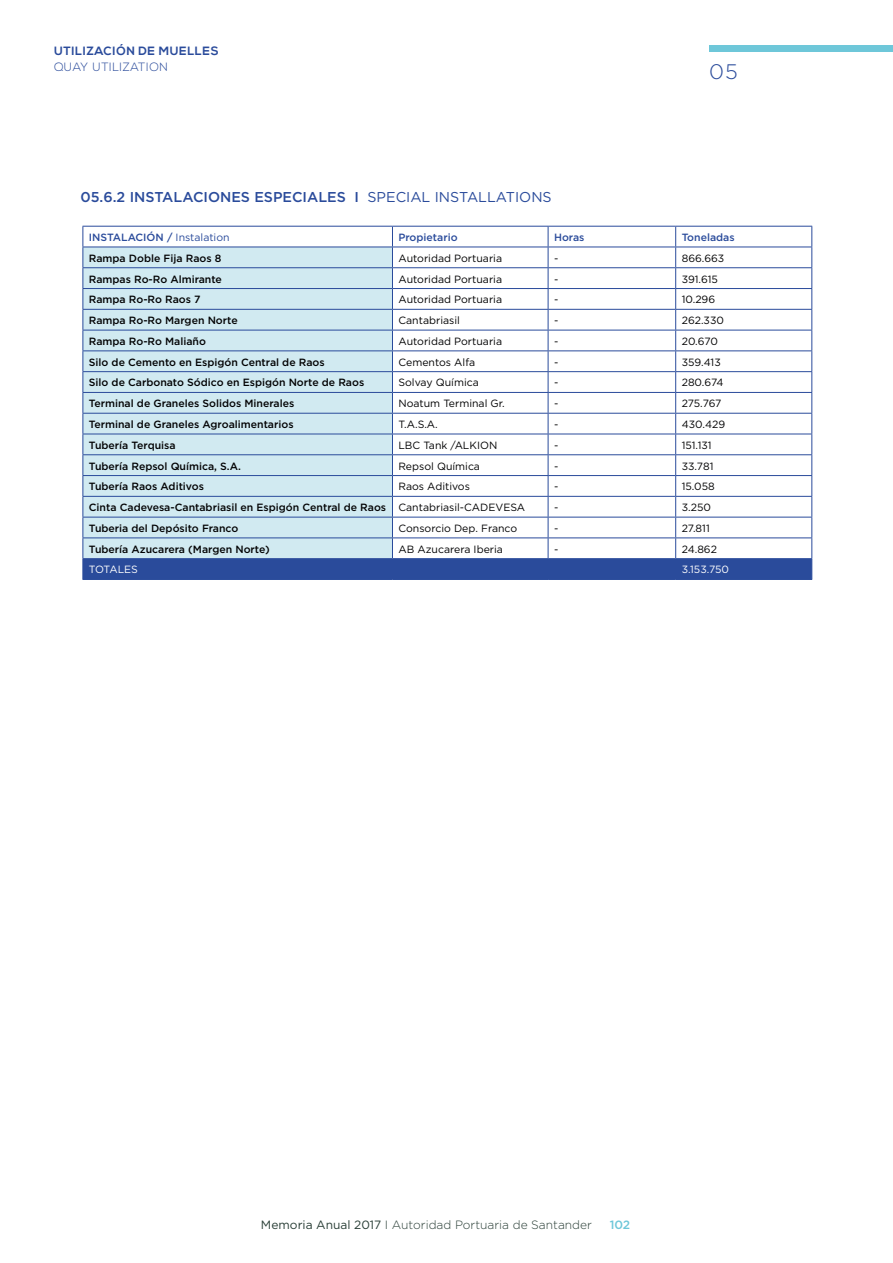
<style>
.page{position:relative;width:893px;height:1263px;background:#fff}
.page>*{position:absolute;margin:0;border:0;box-sizing:border-box;transform-origin:0 0}
.t1{font:300 21px "Gotham";color:#2a4b9b}
.t2{font:500 14.25px "Gotham";color:#2a4b9b}
.t3{font:300 12px "Gotham";color:#293e36}
.t4{font:700 12px "Nexa";letter-spacing:.05em;color:#2a4b9b}
.t5{font:300 12px "Nexa";letter-spacing:.05em;color:#2a4b9b}
.t6{font:500 12px "Gotham";color:#6ec7d9}
.t7{font:500 10.5px "Gotham";color:#020203}
.t8{font:10.5px "Gotham";color:#020203}
.t9{font:500 10.5px "Gotham";color:#2a4b9b}
.t10{font:10.5px "Gotham";color:#fff}
.t11{font:10.5px "Gotham";letter-spacing:-.025em;color:#fff}
.s1{font-weight:400}
</style>
<div class="page">
<div style="left:709px;top:45px;width:184px;height:7px;background:#6ec7d9"></div>
<hr style="left:82px;top:226px;width:310px;height:1px;background:#2a4b9b">
<hr style="left:392px;top:226px;width:156px;height:1px;background:#2a4b9b">
<hr style="left:548px;top:226px;width:128px;height:1px;background:#2a4b9b">
<hr style="left:676px;top:226px;width:136px;height:1px;background:#2a4b9b">
<svg style="left:82px;top:227px;width:730px;height:352px"></svg>
<hr style="left:82px;top:579px;width:310px;height:1px;background:#2a4b9b">
<hr style="left:392px;top:579px;width:156px;height:1px;background:#2a4b9b">
<hr style="left:548px;top:579px;width:128px;height:1px;background:#2a4b9b">
<hr style="left:676px;top:579px;width:136px;height:1px;background:#2a4b9b">
<p class="t4" style="left:54px;top:43px;width:166px">UTILIZACIÓN DE MUELLES</p>
<p class="t5" style="left:54px;top:60px;width:116px">QUAY UTILIZATION</p>
<h1 class="t1" style="left:709px;top:60px;width:30px">05</h1>
<h2 class="t2" style="left:80px;top:189px;width:473px">05.6.2 INSTALACIONES ESPECIALES I <span class="s1">SPECIAL INSTALLATIONS</span></h2>
<p class="t9" style="left:89px;top:231px;width:142px">INSTALACIÓN / <span class="s1">Instalation</span></p>
<p class="t9" style="left:398px;top:231px;width:61px">Propietario</p>
<p class="t9" style="left:554px;top:231px;width:32px">Horas</p>
<p class="t9" style="left:682px;top:231px;width:54px">Toneladas</p>
<p class="t7" style="left:89px;top:252px;width:134px">Rampa Doble Fija Raos 8</p>
<p class="t8" style="left:398px;top:252px;width:105px">Autoridad Portuaria</p>
<p class="t8" style="left:554px;top:252px;width:6px">-</p>
<p class="t8" style="left:682px;top:252px;width:44px">866.663</p>
<p class="t7" style="left:89px;top:273px;width:135px">Rampas Ro-Ro Almirante</p>
<p class="t8" style="left:398px;top:273px;width:105px">Autoridad Portuaria</p>
<p class="t8" style="left:554px;top:273px;width:6px">-</p>
<p class="t8" style="left:682px;top:273px;width:38px">391.615</p>
<p class="t7" style="left:89px;top:294px;width:113px">Rampa Ro-Ro Raos 7</p>
<p class="t8" style="left:398px;top:294px;width:105px">Autoridad Portuaria</p>
<p class="t8" style="left:554px;top:294px;width:6px">-</p>
<p class="t8" style="left:682px;top:294px;width:35px">10.296</p>
<p class="t7" style="left:89px;top:314px;width:150px">Rampa Ro-Ro Margen Norte</p>
<p class="t8" style="left:398px;top:315px;width:63px">Cantabriasil</p>
<p class="t8" style="left:554px;top:315px;width:6px">-</p>
<p class="t8" style="left:682px;top:315px;width:44px">262.330</p>
<p class="t7" style="left:89px;top:335px;width:119px">Rampa Ro-Ro Maliaño</p>
<p class="t8" style="left:398px;top:335px;width:105px">Autoridad Portuaria</p>
<p class="t8" style="left:554px;top:335px;width:6px">-</p>
<p class="t8" style="left:682px;top:335px;width:38px">20.670</p>
<p class="t7" style="left:89px;top:356px;width:237px">Silo de Cemento en Espigón Central de Raos</p>
<p class="t8" style="left:398px;top:356px;width:78px">Cementos Alfa</p>
<p class="t8" style="left:554px;top:356px;width:6px">-</p>
<p class="t8" style="left:682px;top:356px;width:41px">359.413</p>
<p class="t7" style="left:89px;top:377px;width:277px">Silo de Carbonato Sódico en Espigón Norte de Raos</p>
<p class="t8" style="left:398px;top:377px;width:82px">Solvay Química</p>
<p class="t8" style="left:554px;top:377px;width:6px">-</p>
<p class="t8" style="left:682px;top:377px;width:43px">280.674</p>
<p class="t7" style="left:89px;top:397px;width:207px">Terminal de Graneles Solidos Minerales</p>
<p class="t8" style="left:398px;top:398px;width:108px">Noatum Terminal Gr.</p>
<p class="t8" style="left:554px;top:398px;width:6px">-</p>
<p class="t8" style="left:682px;top:398px;width:41px">275.767</p>
<p class="t7" style="left:89px;top:418px;width:206px">Terminal de Graneles Agroalimentarios</p>
<p class="t8" style="left:398px;top:418px;width:41px">T.A.S.A.</p>
<p class="t8" style="left:554px;top:418px;width:6px">-</p>
<p class="t8" style="left:682px;top:418px;width:45px">430.429</p>
<p class="t7" style="left:89px;top:439px;width:88px">Tubería Terquisa</p>
<p class="t8" style="left:398px;top:439px;width:100px">LBC Tank /ALKION</p>
<p class="t8" style="left:554px;top:439px;width:6px">-</p>
<p class="t8" style="left:682px;top:439px;width:31px">151.131</p>
<p class="t7" style="left:89px;top:460px;width:154px">Tubería Repsol Química, S.A.</p>
<p class="t8" style="left:398px;top:460px;width:83px">Repsol Química</p>
<p class="t8" style="left:554px;top:460px;width:6px">-</p>
<p class="t8" style="left:682px;top:460px;width:33px">33.781</p>
<p class="t7" style="left:89px;top:481px;width:117px">Tubería Raos Aditivos</p>
<p class="t8" style="left:398px;top:481px;width:73px">Raos Aditivos</p>
<p class="t8" style="left:554px;top:481px;width:6px">-</p>
<p class="t8" style="left:682px;top:481px;width:35px">15.058</p>
<p class="t7" style="left:89px;top:501px;width:438px">Cinta Cadevesa-Cantabriasil en Espigón Central de Raos <span class="s1">Cantabriasil-CADEVESA</span></p>
<p class="t8" style="left:554px;top:502px;width:6px">-</p>
<p class="t8" style="left:682px;top:502px;width:31px">3.250</p>
<p class="t7" style="left:89px;top:522px;width:151px">Tuberia del Depósito Franco</p>
<p class="t8" style="left:398px;top:522px;width:120px">Consorcio Dep. Franco</p>
<p class="t8" style="left:554px;top:522px;width:6px">-</p>
<p class="t8" style="left:682px;top:522px;width:30px">27.811</p>
<p class="t7" style="left:89px;top:543px;width:182px">Tubería Azucarera (Margen Norte)</p>
<p class="t8" style="left:398px;top:543px;width:106px">AB Azucarera Iberia</p>
<p class="t8" style="left:554px;top:543px;width:6px">-</p>
<p class="t8" style="left:682px;top:543px;width:37px">24.862</p>
<p class="t11" style="left:89px;top:564px;width:51px">TOTALES</p>
<p class="t10" style="left:682px;top:564px;width:49px">3.153.750</p>
<p class="t3" style="left:261px;top:1218px;width:332px"><span class="s1">Memoria Anual 2017</span> I Autoridad Portuaria de Santander</p>
<p class="t6" style="left:610px;top:1217px;width:22px">102</p>
</div>
